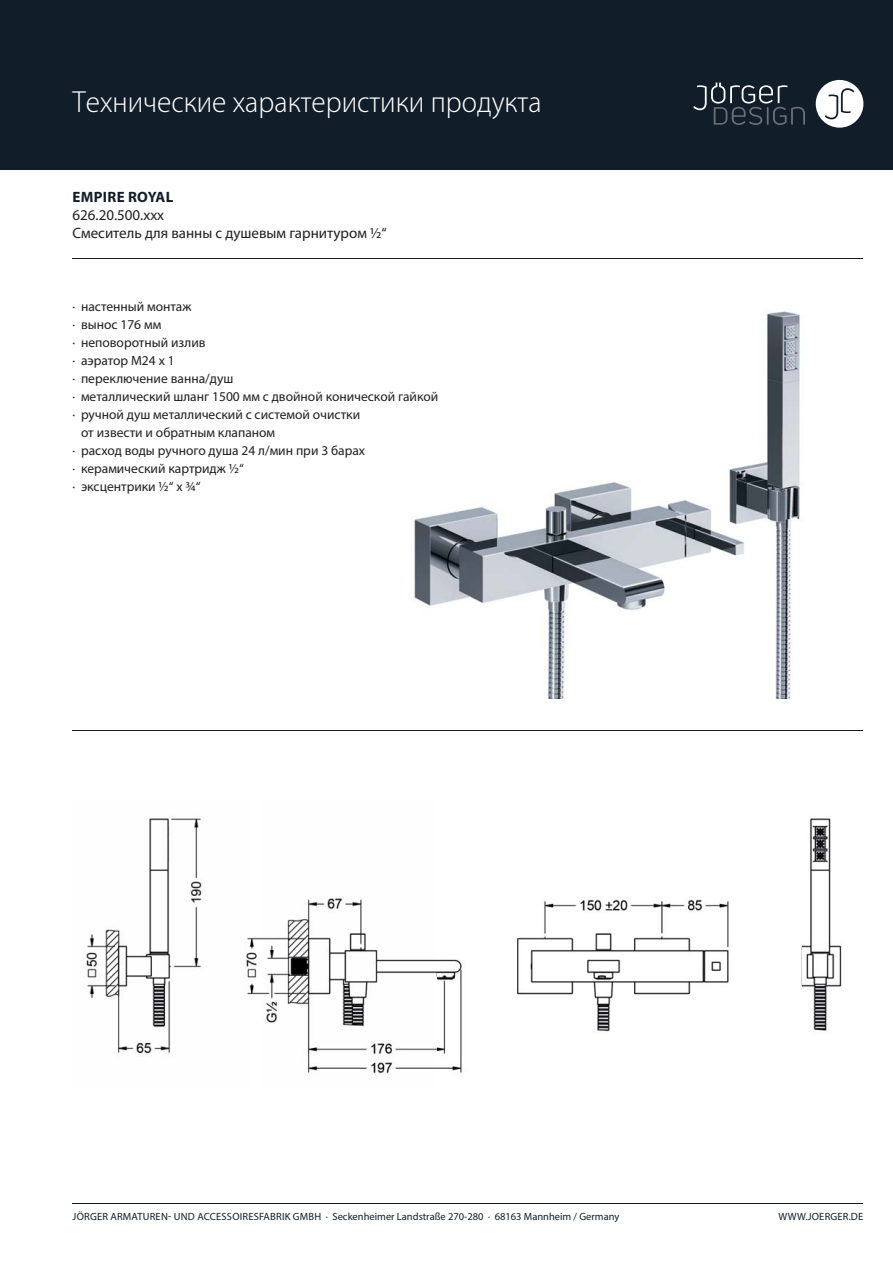
<style>
.page{position:relative;width:893px;height:1263px;background:#fff}
.page>*{position:absolute;margin:0;border:0;box-sizing:border-box;transform-origin:0 0}
.t1{font:100 30px "Myriad Set Pro";color:#fff}
.t2{font:15px "Myriad Pro";color:#231f20}
.t3{font:700 15px "Myriad Pro";letter-spacing:.02em;color:#111e29}
.t4{font:13.5px "Myriad Pro";color:#231f20}
.t5{font:10.5px "Myriad Pro";letter-spacing:.005em;color:#111e29}
</style>
<div class="page">
<div style="left:0;top:0;width:893px;height:169px;background:#111e29"></div>
<div style="left:816px;top:80px;width:47px;height:48px;background:#fff;border-radius:50%"></div>
<svg style="left:825px;top:88px;width:29px;height:31px"></svg>
<svg style="left:693px;top:83px;width:112px;height:42px"></svg>
<hr style="left:72px;top:1203px;width:791px;height:1px;background:#111e29">
<img style="left:414px;top:311px;width:386px;height:388px">
<hr style="left:72px;top:258px;width:791px;height:1px;background:#111e29">
<hr style="left:72px;top:730px;width:791px;height:1px;background:#111e29">
<img style="left:86px;top:818px;width:756px;height:256px">
<h1 class="t1" style="left:72px;top:87px;width:471px">Технические характеристики продукта</h1>
<p class="t3" style="left:73px;top:191px;width:102px">EMPIRE ROYAL</p>
<p class="t2" style="left:72px;top:210px;width:93px">626.20.500.xxx</p>
<p class="t2" style="left:72px;top:227px;width:316px">Смеситель для ванны с душевым гарнитуром ½“</p>
<p class="t4" style="left:72px;top:302px;width:120px">· настенный монтаж</p>
<p class="t4" style="left:72px;top:320px;width:90px">· вынос 176 мм</p>
<p class="t4" style="left:72px;top:338px;width:135px">· неповоротный излив</p>
<p class="t4" style="left:72px;top:356px;width:104px">· аэратор M24 x 1</p>
<p class="t4" style="left:72px;top:374px;width:162px">· переключение ванна/душ</p>
<p class="t4" style="left:72px;top:392px;width:367px">· металлический шланг 1500 мм с двойной конической гайкой</p>
<p class="t4" style="left:72px;top:410px;width:289px">· ручной душ металлический с системой очистки</p>
<p class="t4" style="left:81px;top:428px;width:196px">от извести и обратным клапаном</p>
<p class="t4" style="left:72px;top:446px;width:294px">· расход воды ручного душа 24 л/мин при 3 барах</p>
<p class="t4" style="left:72px;top:464px;width:173px">· керамический картридж ½“</p>
<p class="t4" style="left:72px;top:482px;width:130px">· эксцентрики ½“ х ¾“</p>
<p class="t5" style="left:73px;top:1213px;width:548px">JÖRGER ARMATUREN- UND ACCESSOIRESFABRIK GMBH · Seckenheimer Landstraße 270-280 · 68163 Mannheim / Germany</p>
<p class="t5" style="left:778px;top:1213px;width:86px">WWW.JOERGER.DE</p>
</div>
